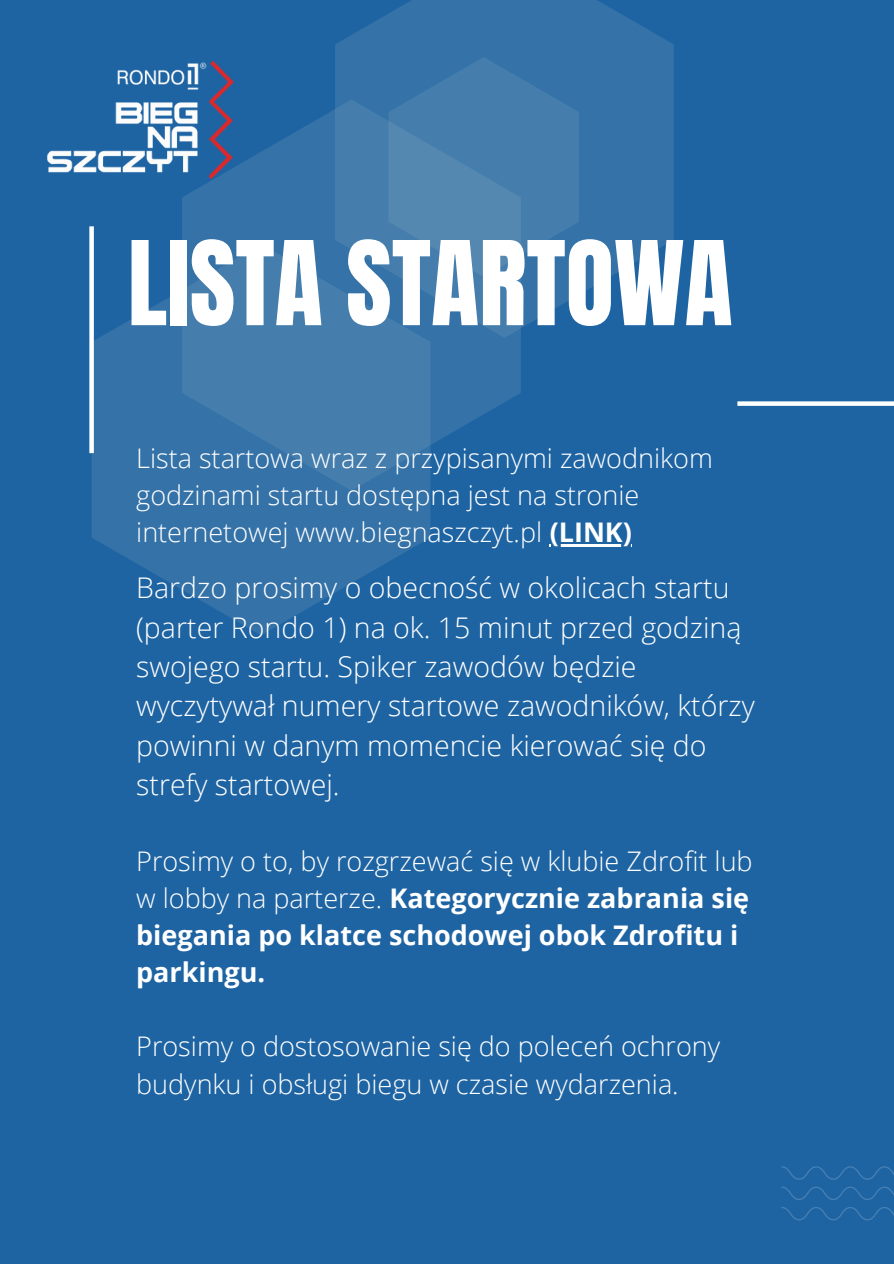
<style>
.page{position:relative;width:894px;height:1264px;background:#fff}
.page>*{position:absolute;margin:0;border:0;box-sizing:border-box;transform-origin:0 0}
.t1{font:99.15px "Anton";color:#fff}
.t2{font:300 28.5px/39.3px "Open Sans";color:#fff}
.t3{font:300 27px/37.2px "Open Sans";color:#fff}
.t4{font:700 27px/37.2px "Open Sans";color:#fff}
.s1{font-weight:700}
</style>
<div class="page">
<div style="left:0;top:0;width:893px;height:1263px;background:#1e64a3"></div>
<div style="left:89px;top:226px;width:5px;height:227px;background:#fff"></div>
<div style="left:737px;top:401px;width:156px;height:5px;background:#fff"></div>
<svg style="left:781px;top:1166px;width:112px;height:54px"></svg>
<svg style="left:92px;top:244px;width:338px;height:391px;fill:#3472a8"></svg>
<svg style="left:182px;top:109px;width:338px;height:381px;background:#3976a9"></svg>
<svg style="left:335px;top:0;width:338px;height:338px;fill:#3472a8"></svg>
<svg style="left:388px;top:57px;width:190px;height:220px;background:#467ead"></svg>
<img style="left:47px;top:61px;width:189px;height:119px">
<hr style="left:549px;top:544px;width:83px;height:2px;background:#fff">
<p class="t1" style="left:128px;top:212px;width:606px">LISTA STARTOWA</p>
<p class="t3" style="left:136px;top:438px;width:578px">Lista startowa wraz z przypisanymi zawodnikom godzinami startu dostępna jest na stronie internetowej www.biegnaszczyt.pl <span class="s1">(LINK)</span></p>
<h1 class="t2" style="left:136px;top:567px;width:606px">Bardzo prosimy o obecność w okolicach startu (parter Rondo 1) na ok. 15 minut przed godziną swojego startu. Spiker zawodów będzie</h1>
<p class="t2" style="left:136px;top:685px;width:620px">wyczytywał numery startowe zawodników, którzy powinni w danym momencie kierować się do strefy startowej.</p>
<p class="t3" style="left:136px;top:841px;width:617px">Prosimy o to, by rozgrzewać się w klubie Zdrofit lub w lobby na parterze. <span class="s1">Kategorycznie zabrania się</span></p>
<p class="t4" style="left:136px;top:915px;width:603px">biegania po klatce schodowej obok Zdrofitu i parkingu.</p>
<p class="t3" style="left:136px;top:1027px;width:585px">Prosimy o dostosowanie się do poleceń ochrony budynku i obsługi biegu w czasie wydarzenia.</p>
</div>
